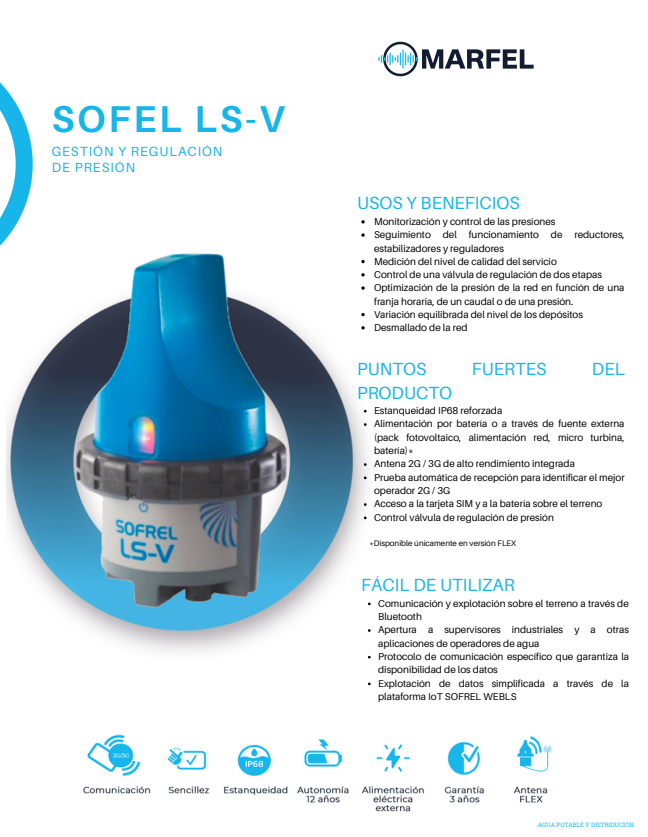
<style>
.page{position:relative;width:648px;height:837px;background:#fff}
.page>*{position:absolute;margin:0;border:0;box-sizing:border-box;transform-origin:0 0}
.t1{font:700 37.2px "Aileron";letter-spacing:.075em;color:#17b5e9}
.t2{font:17.6px "Aileron";color:#17b5e9}
.t3{font:13.2px "Aileron";letter-spacing:.075em;color:#17b5e9}
.t4{font:10px/13.2px "Aileron";color:#000}
.t5{font:8px "Aileron";color:#000}
.t6{font:6px "Roboto Slab";color:#17b5e9}
</style>
<div class="page">
<img style="left:378px;top:41px;width:156px;height:36px">
<img style="left:6px;top:223px;width:365px;height:463px">
<img style="left:0;top:82px;width:49px;height:220px">
<img style="left:83px;top:734px;width:469px;height:78px">
<svg style="left:361px;top:220px;width:4px;height:3px"></svg>
<svg style="left:361px;top:233px;width:4px;height:4px"></svg>
<svg style="left:361px;top:260px;width:4px;height:3px"></svg>
<svg style="left:361px;top:273px;width:4px;height:4px"></svg>
<svg style="left:361px;top:286px;width:4px;height:4px"></svg>
<svg style="left:361px;top:313px;width:4px;height:3px"></svg>
<svg style="left:361px;top:326px;width:4px;height:4px"></svg>
<p class="t1" style="left:52px;top:96px;width:235px">SOFEL LS-V</p>
<p class="t3" style="left:52px;top:143px;width:172px">GESTIÓN Y REGULACIÓN</p>
<p class="t3" style="left:52px;top:159px;width:85px">DE PRESIÓN</p>
<p class="t2" style="left:357px;top:192px;width:164px">USOS Y BENEFICIOS</p>
<p class="t4" style="left:374px;top:215px;width:183px">Monitorización y control de las presiones</p>
<p class="t4" style="left:374px;top:228px;width:252px">Seguimiento del funcionamiento de reductores, estabilizadores y reguladores</p>
<p class="t4" style="left:374px;top:255px;width:184px">Medición del nivel de calidad del servicio</p>
<p class="t4" style="left:374px;top:268px;width:229px">Control de una vá lvula de regulación de dos etapas</p>
<p class="t4" style="left:374px;top:281px;width:252px">Optimización de la presión de la red en función de una franja horaria, de un caudal o de una presión.</p>
<p class="t4" style="left:374px;top:308px;width:210px">Variación equilibrada del nivel de los depósitos</p>
<p class="t4" style="left:374px;top:321px;width:95px">Desmallado de la red</p>
<p class="t2" style="left:357px;top:357px;width:71px">PUNTOS</p>
<p class="t2" style="left:472px;top:357px;width:76px">FUERTES</p>
<p class="t2" style="left:592px;top:357px;width:34px">DEL</p>
<p class="t2" style="left:357px;top:381px;width:96px">PRODUCTO</p>
<p class="t4" style="left:374px;top:404px;width:130px">Estanqueidad IP68 reforzada</p>
<p class="t4" style="left:374px;top:417px;width:252px;text-align:justify">Alimentación por batería o a través de fuente externa (pack fotovoltaico, alimentación red, micro turbina, batería)*</p>
<p class="t4" style="left:374px;top:457px;width:202px">Antena 2G / 3G de alto rendimiento integrada</p>
<p class="t4" style="left:374px;top:470px;width:252px">Prueba automática de recepción para identificar el mejor operador 2G / 3G</p>
<p class="t4" style="left:374px;top:497px;width:230px">Acceso a la tarjeta SIM y a la batería sobre el terreno</p>
<p class="t4" style="left:374px;top:510px;width:181px">Control vá lvula de regulación de presión</p>
<p class="t5" style="left:369px;top:538px;width:148px">*Disponible ú nicamente en versión FLEX</p>
<p class="t2" style="left:361px;top:574px;width:155px">FÁCIL DE UTILIZAR</p>
<p class="t4" style="left:378px;top:596px;width:252px">Comunicación y explotación sobre el terreno a través de<br>Bluetooth</p>
<p class="t4" style="left:378px;top:623px;width:252px">Apertura a supervisores industriales y a otras aplicaciones de operadores de agua</p>
<p class="t4" style="left:378px;top:650px;width:252px">Protocolo de comunicación específico que garantiza la disponibilidad de los datos</p>
<p class="t4" style="left:378px;top:676px;width:252px">Explotación de datos simplificada a través de la plataforma IoT SOFREL WEBLS</p>
<p class="t6" style="left:538px;top:821px;width:98px">AGUA POTABLE Y DISTRIDUCIÓN</p>
</div>
